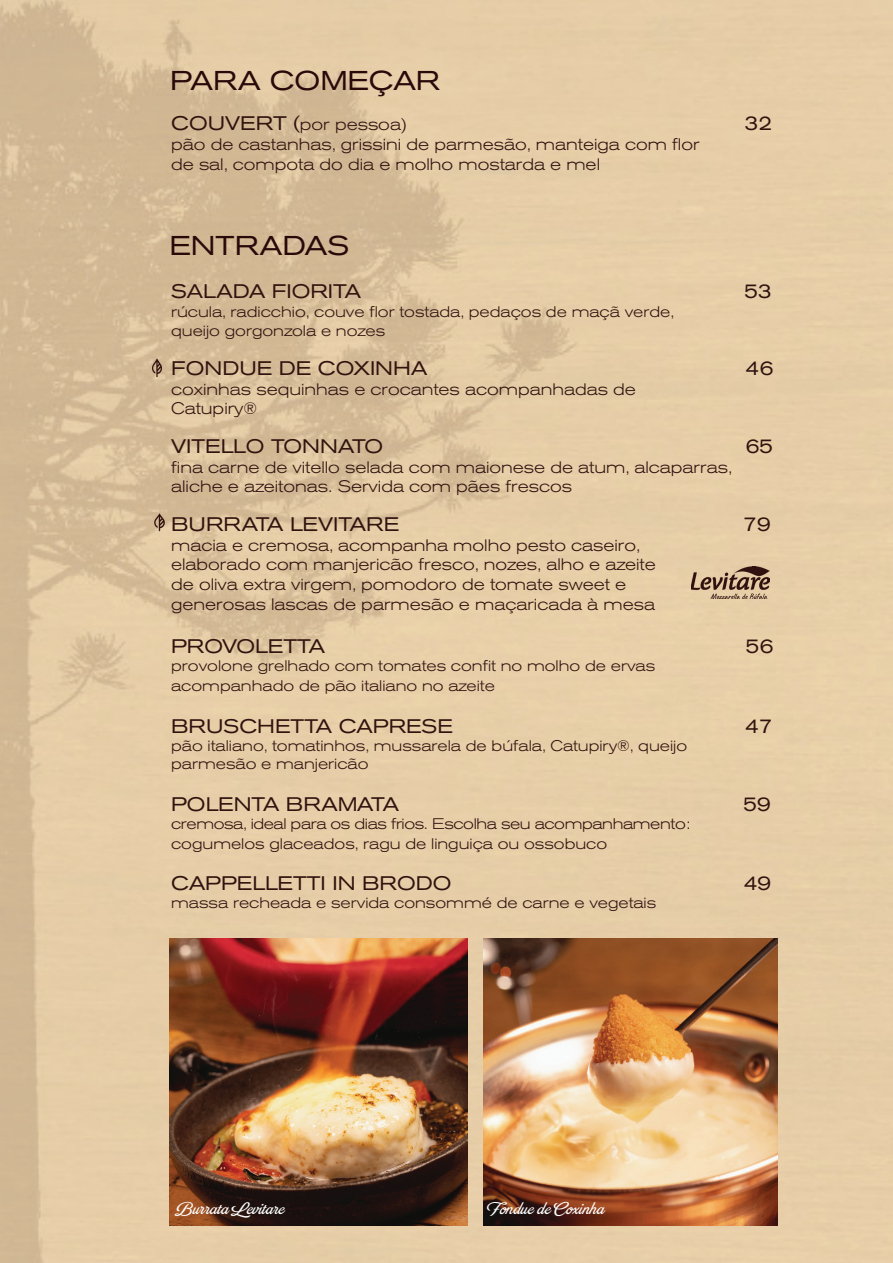
<style>
.page{position:relative;width:893px;height:1263px;background:#fff}
.page>*{position:absolute;margin:0;border:0;box-sizing:border-box;transform-origin:0 0}
.t1{font:expanded 27px "Akzidenz Grotesk BQ";color:#290909}
.t2{font:expanded 19.5px "Akzidenz Grotesk BQ";color:#31130f}
.t3{font:18px "Brand Pro";color:#fff}
.t4{font:300 expanded 16.5px/19.8px "Akzidenz Grotesk BQ";color:#31130f}
.t5{font:300 expanded 15.3px/19.8px "Akzidenz Grotesk BQ";color:#31130f}
.t6{font:300 expanded 15.3px/19.8px "Akzidenz Grotesk BQ";letter-spacing:-.025em;color:#31130f}
.s1{font-weight:400;font-size:19.5px}
</style>
<div class="page">
<img style="left:0;top:0;width:893px;height:1263px">
<img style="left:484px;top:939px;width:294px;height:287px">
<img style="left:169px;top:939px;width:298px;height:287px">
<img style="left:691px;top:567px;width:79px;height:32px">
<img style="left:150px;top:357px;width:15px;height:21px">
<img style="left:152px;top:511px;width:15px;height:22px">
<h1 class="t1" style="left:170px;top:65px;width:272px">PARA COMEÇAR</h1>
<p class="t4" style="left:171px;top:115px;width:237px"><span class="s1">COUVERT (</span>por pessoa)</p>
<p class="t2" style="left:744px;top:112px;width:29px">32</p>
<p class="t4" style="left:171px;top:134px;width:530px">pão de castanhas, grissini de parmesão, manteiga com flor de sal, compota do dia e molho mostarda e mel</p>
<h1 class="t1" style="left:169px;top:230px;width:181px">ENTRADAS</h1>
<p class="t2" style="left:171px;top:280px;width:191px">SALADA FIORITA</p>
<p class="t2" style="left:744px;top:280px;width:29px">53</p>
<p class="t5" style="left:171px;top:301px;width:505px">rúcula, radicchio, couve flor tostada, pedaços de maçã verde, queijo gorgonzola e nozes</p>
<p class="t2" style="left:171px;top:357px;width:258px">FONDUE DE COXINHA</p>
<p class="t2" style="left:745px;top:357px;width:29px">46</p>
<p class="t4" style="left:171px;top:379px;width:466px">coxinhas sequinhas e crocantes acompanhadas de<br>Catupiry®</p>
<p class="t2" style="left:171px;top:435px;width:214px">VITELLO TONNATO</p>
<p class="t2" style="left:745px;top:435px;width:29px">65</p>
<p class="t4" style="left:171px;top:457px;width:563px">fina carne de vitello selada com maionese de atum, alcaparras, aliche e azeitonas. Servida com pães frescos</p>
<p class="t2" style="left:171px;top:513px;width:229px">BURRATA LEVITARE</p>
<p class="t2" style="left:743px;top:513px;width:29px">79</p>
<p class="t4" style="left:171px;top:535px;width:486px">macia e cremosa, acompanha molho pesto caseiro, elaborado com manjericão fresco, nozes, alho e azeite de oliva extra virgem, pomodoro de tomate sweet e generosas lascas de parmesão e maçaricada à mesa</p>
<p class="t2" style="left:171px;top:635px;width:155px">PROVOLETTA</p>
<p class="t2" style="left:746px;top:635px;width:29px">56</p>
<p class="t5" style="left:171px;top:656px;width:486px">provolone grelhado com tomates confit no molho de ervas acompanhado de pão italiano no azeite</p>
<p class="t2" style="left:171px;top:714px;width:283px">BRUSCHETTA CAPRESE</p>
<p class="t2" style="left:745px;top:714px;width:29px">47</p>
<p class="t5" style="left:171px;top:736px;width:517px;line-height:18.3px">pão italiano, tomatinhos, mussarela de búfala, Catupiry®, queijo parmesão e manjericão</p>
<p class="t2" style="left:171px;top:792px;width:229px">POLENTA BRAMATA</p>
<p class="t2" style="left:743px;top:792px;width:29px">59</p>
<p class="t6" style="left:171px;top:814px;width:521px">cremosa, ideal para os dias frios. Escolha seu acompanhamento: cogumelos glaceados, ragu de linguiça ou ossobuco</p>
<p class="t2" style="left:171px;top:872px;width:282px">CAPPELLETTI IN BRODO</p>
<p class="t2" style="left:744px;top:872px;width:29px">49</p>
<p class="t5" style="left:171px;top:893px;width:487px">massa recheada e servida consommé de carne e vegetais</p>
<p class="t3" style="left:177px;top:1197px;width:110px">Burrata Levitare</p>
<p class="t3" style="left:489px;top:1197px;width:118px">Fondue de Coxinha</p>
</div>
